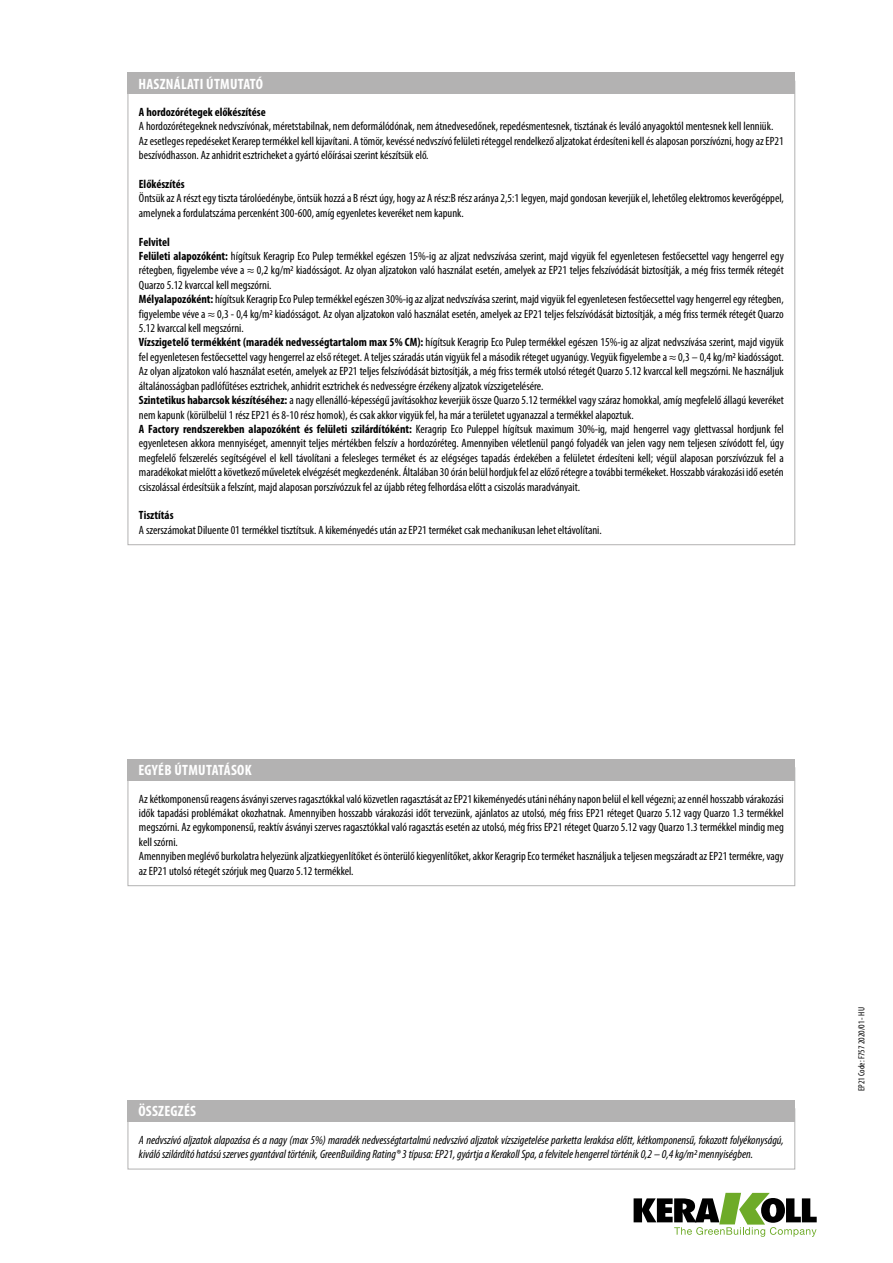
<style>
.page{position:relative;width:893px;height:1263px;background:#fff}
.page>*{position:absolute;margin:0;border:0;box-sizing:border-box;transform-origin:0 0}
.t1{font:700 condensed 15px "Myriad Pro";letter-spacing:.02em;color:#fff}
.t2{font:condensed 12px/14.4px "Myriad Pro";color:#000}
.t3{font:italic condensed 12px/14.4px "Myriad Pro";color:#000}
.t4{font:700 condensed 12px "Myriad Pro";color:#000}
.t5{font:condensed 9px "Myriad Pro";color:#000}
.s1{font-weight:700}
</style>
<div class="page">
<svg style="left:634px;top:1193px;width:183px;height:44px"></svg>
<div style="left:128px;top:72px;width:667px;height:22px;background:#b3b2b2"></div>
<div style="left:128px;top:767px;width:667px;height:119px;border:1px solid #b3b2b2"></div>
<div style="left:128px;top:759px;width:667px;height:21px;background:#b3b2b2"></div>
<div style="left:128px;top:1108px;width:667px;height:61px;border:1px solid #b3b2b2"></div>
<div style="left:128px;top:1100px;width:667px;height:21px;background:#b3b2b2"></div>
<p class="t1" style="left:138px;top:74px;width:126px">HASZNÁLATI ÚTMUTATÓ</p>
<p class="t4" style="left:139px;top:105px;width:128px">A hordozórétegek előkészítése</p>
<p class="t2" style="left:139px;top:119px;width:646px">A hordozórétegeknek nedvszívónak, méretstabilnak, nem deformálódónak, nem átnedvesedőnek, repedésmentesnek, tisztának és leváló anyagoktól mentesnek kell lenniük.<br>Az esetleges repedéseket Kerarep termékkel kell kijavítani. A tömör, kevéssé nedvszívó felületi réteggel rendelkező aljzatokat érdesíteni kell és alaposan porszívózni, hogy az EP21 beszívódhasson. Az anhidrit esztricheket a gyártó előírásai szerint készítsük elő.</p>
<p class="t4" style="left:139px;top:177px;width:47px">Előkészítés</p>
<p class="t2" style="left:139px;top:191px;width:646px">Öntsük az A részt egy tiszta tárolóedénybe, öntsük hozzá a B részt úgy, hogy az A rész:B rész aránya 2,5:1 legyen, majd gondosan keverjük el, lehetőleg elektromos keverőgéppel, amelynek a fordulatszáma percenként 300-600, amíg egyenletes keveréket nem kapunk.</p>
<p class="t2" style="left:139px;top:234px;width:646px"><span class="s1">Felvitel<br>Felületi alapozóként:</span> hígítsuk Keragrip Eco Pulep termékkel egészen 15%-ig az aljzat nedvszívása szerint, majd vigyük fel egyenletesen festőecsettel vagy hengerrel egy rétegben, figyelembe véve a ≈ 0,2 kg/m2 kiadósságot. Az olyan aljzatokon való használat esetén, amelyek az EP21 teljes felszívódását biztosítják, a még friss termék rétegét Quarzo 5.12 kvarccal kell megszórni.<br><span class="s1">Mélyalapozóként:</span> hígítsuk Keragrip Eco Pulep termékkel egészen 30%-ig az aljzat nedvszívása szerint, majd vigyük fel egyenletesen festőecsettel vagy hengerrel egy rétegben, figyelembe véve a ≈ 0,3 - 0,4 kg/m2 kiadósságot. Az olyan aljzatokon való használat esetén, amelyek az EP21 teljes felszívódását biztosítják, a még friss termék rétegét Quarzo 5.12 kvarccal kell megszórni.<br><span class="s1">Vízszigetelő termékként (maradék nedvességtartalom max 5% CM):</span> hígítsuk Keragrip Eco Pulep termékkel egészen 15%-ig az aljzat nedvszívása szerint, majd vigyük fel egyenletesen festőecsettel vagy hengerrel az első réteget. A teljes száradás után vigyük fel a második réteget ugyanúgy. Vegyük figyelembe a ≈ 0,3 – 0,4 kg/m2 kiadósságot.<br>Az olyan aljzatokon való használat esetén, amelyek az EP21 teljes felszívódását biztosítják, a még friss termék utolsó rétegét Quarzo 5.12 kvarccal kell megszórni. Ne használjuk általánosságban padlófűtéses esztrichek, anhidrit esztrichek és nedvességre érzékeny aljzatok vízszigetelésére.<br><span class="s1">Szintetikus habarcsok készítéséhez:</span> a nagy ellenálló-képességű javításokhoz keverjük össze Quarzo 5.12 termékkel vagy száraz homokkal, amíg megfelelő állagú keveréket nem kapunk (körülbelül 1 rész EP21 és 8-10 rész homok), és csak akkor vigyük fel, ha már a területet ugyanazzal a termékkel alapoztuk.<br><span class="s1">A Factory rendszerekben alapozóként és felületi szilárdítóként:</span> Keragrip Eco Puleppel hígítsuk maximum 30%-ig, majd hengerrel vagy glettvassal hordjunk fel egyenletesen akkora mennyiséget, amennyit teljes mértékben felszív a hordozóréteg. Amennyiben véletlenül pangó folyadék van jelen vagy nem teljesen szívódott fel, úgy megfelelő felszerelés segítségével el kell távolítani a felesleges terméket és az elégséges tapadás érdekében a felületet érdesíteni kell; végül alaposan porszívózzuk fel a maradékokat mielőtt a következő műveletek elvégzését megkezdenénk. Általában 30 órán belül hordjuk fel az előző rétegre a további termékeket. Hosszabb várakozási idő esetén csiszolással érdesítsük a felszínt, majd alaposan porszívózzuk fel az újabb réteg felhordása előtt a csiszolás maradványait.</p>
<p class="t4" style="left:139px;top:508px;width:36px">Tisztítás</p>
<p class="t2" style="left:139px;top:522px;width:464px">A szerszámokat Diluente 01 termékkel tisztítsuk. A kikeményedés után az EP21 terméket csak mechanikusan lehet eltávolítani.</p>
<p class="t1" style="left:138px;top:761px;width:115px">EGYÉB ÚTMUTATÁSOK</p>
<p class="t2" style="left:139px;top:791px;width:646px">Az kétkomponensű reagens ásványi szerves ragasztókkal való közvetlen ragasztását az EP21 kikeményedés utáni néhány napon belül el kell végezni; az ennél hosszabb várakozási idők tapadási problémákat okozhatnak. Amennyiben hosszabb várakozási időt tervezünk, ajánlatos az utolsó, még friss EP21 réteget Quarzo 5.12 vagy Quarzo 1.3 termékkel megszórni. Az egykomponensű, reaktív ásványi szerves ragasztókkal való ragasztás esetén az utolsó, még friss EP21 réteget Quarzo 5.12 vagy Quarzo 1.3 termékkel mindig meg kell szórni.<br>Amennyiben meglévő burkolatra helyezünk aljzatkiegyenlítőket és önterülő kiegyenlítőket, akkor Keragrip Eco terméket használjuk a teljesen megszáradt az EP21 termékre, vagy az EP21 utolsó rétegét szórjuk meg Quarzo 5.12 termékkel.</p>
<p class="t1" style="left:138px;top:1102px;width:59px">ÖSSZEGZÉS</p>
<p class="t3" style="left:139px;top:1132px;width:646px">A nedvszívó aljzatok alapozása és a nagy (max 5%) maradék nedvességtartalmú nedvszívó aljzatok vízszigetelése parketta lerakása előtt, kétkomponensű, fokozott folyékonyságú, kiváló szilárdító hatású szerves gyantával történik, GreenBuilding Rating® 3 típusa: EP21, gyártja a Kerakoll Spa, a felvitele hengerrel történik 0,2 – 0,4 kg/m2 mennyiségben.</p>
<p class="t5" style="left:856px;top:1091px;width:85px;rotate:-90deg">EP21 Code: F757 2020/01 - HU</p>
</div>
